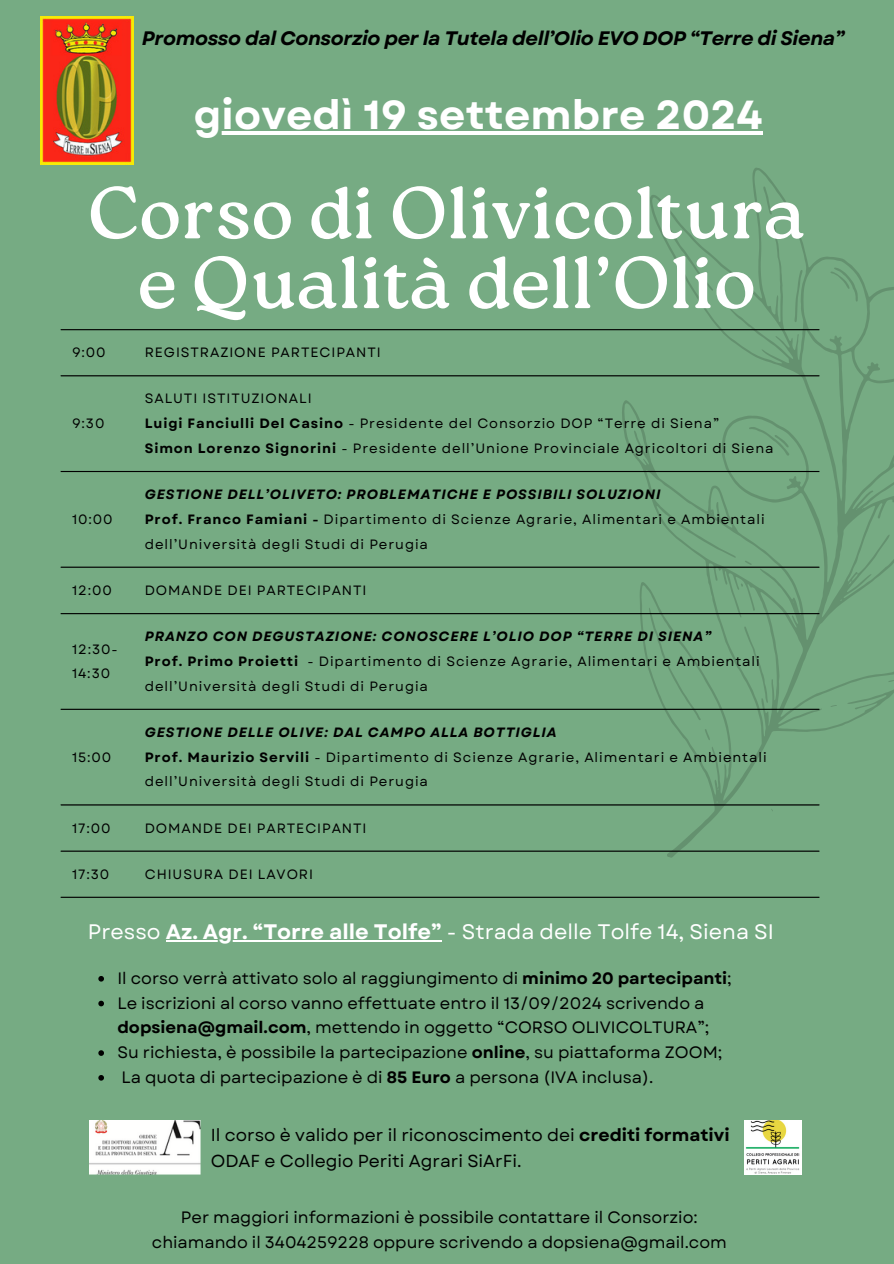
<style>
.page{position:relative;width:894px;height:1264px;background:#fff}
.page>*{position:absolute;margin:0;border:0;box-sizing:border-box;transform-origin:0 0}
.t1{font:73.5px/69.8px "Roca Two";letter-spacing:.005em;color:#fff;text-align:center}
.t2{font:700 40.5px "Garet";letter-spacing:.005em;color:#fff}
.t3{font:21px "Garet";color:#fff}
.t4{font:italic 700 19.5px "Garet";letter-spacing:-.02em;color:#000}
.t5{font:17.4px "Garet";color:#000}
.t6{font:16.5px/24.8px "Garet";color:#000}
.t7{font:13.5px/24.8px "Garet";letter-spacing:.07em;color:#000}
.s1{font-weight:700}
.s2{font-weight:700;font-style:italic}
</style>
<div class="page">
<div style="left:0;top:0;width:893px;height:1263px;background:#76ab83"></div>
<svg style="left:526px;top:168px;width:367px;height:730px"></svg>
<svg style="left:629px;top:607px;width:90px;height:113px"></svg>
<svg style="left:702px;top:728px;width:9px;height:12px"></svg>
<svg style="left:650px;top:217px;width:76px;height:86px"></svg>
<svg style="left:744px;top:560px;width:8px;height:5px"></svg>
<svg style="left:790px;top:269px;width:16px;height:53px"></svg>
<svg style="left:758px;top:186px;width:18px;height:29px"></svg>
<svg style="left:745px;top:426px;width:48px;height:30px"></svg>
<svg style="left:730px;top:626px;width:51px;height:77px"></svg>
<svg style="left:740px;top:583px;width:3px;height:4px"></svg>
<svg style="left:827px;top:267px;width:35px;height:35px"></svg>
<svg style="left:888px;top:678px;width:5px;height:5px"></svg>
<svg style="left:830px;top:704px;width:6px;height:4px"></svg>
<img style="left:40px;top:16px;width:93px;height:149px">
<hr style="left:61px;top:329px;width:758px;height:1px;background:#000">
<hr style="left:61px;top:375px;width:758px;height:1px;background:#000">
<hr style="left:61px;top:471px;width:758px;height:1px;background:#000">
<hr style="left:61px;top:566px;width:758px;height:1px;background:#000">
<hr style="left:61px;top:613px;width:758px;height:1px;background:#000">
<hr style="left:61px;top:708px;width:758px;height:2px;background:#000">
<hr style="left:61px;top:804px;width:758px;height:1px;background:#000">
<hr style="left:61px;top:850px;width:758px;height:1px;background:#000">
<hr style="left:61px;top:896px;width:758px;height:1px;background:#000">
<img style="left:744px;top:1120px;width:57px;height:54px">
<img style="left:89px;top:1120px;width:112px;height:54px">
<hr style="left:194px;top:131px;width:568px;height:4px;background:#fff">
<hr style="left:166px;top:940px;width:275px;height:1px;background:#fff">
<svg style="left:98px;top:976px;width:6px;height:5px"></svg>
<svg style="left:98px;top:1000px;width:6px;height:6px"></svg>
<svg style="left:98px;top:1050px;width:6px;height:5px"></svg>
<svg style="left:98px;top:1075px;width:6px;height:5px"></svg>
<p class="t4" style="left:142px;top:25px;width:704px">Promosso dal Consorzio per la Tutela dell’Olio EVO DOP “Terre di Siena”</p>
<p class="t2" style="left:194px;top:86px;width:570px">giovedì 19 settembre 2024</p>
<p class="t1" style="left:88px;top:178px;width:719px">Corso di Olivicoltura e Qualità dell’Olio</p>
<h3 class="t7" style="left:72px;top:340px;width:35px">9:00</h3>
<h2 class="t7" style="left:145px;top:340px;width:237px">REGISTRAZIONE PARTECIPANTI</h2>
<p class="t7" style="left:72px;top:411px;width:34px">9:30</p>
<h1 class="t7" style="left:72px;top:507px;width:42px">10:00</h1>
<p class="t7" style="left:145px;top:386px;width:630px">SALUTI ISTITUZIONALI<br><span class="s1">Luigi Fanciulli Del Casino</span> - Presidente del Consorzio DOP “Terre di Siena”<br><span class="s1">Simon Lorenzo Signorini</span> - Presidente dell’Unione Provinciale Agricoltori di Siena</p>
<p class="t7" style="left:145px;top:482px;width:621px"><span class="s2">GESTIONE DELL’OLIVETO: PROBLEMATICHE E POSSIBILI SOLUZIONI<br></span><span class="s1">Prof. Franco Famiani -</span> Dipartimento di Scienze Agrarie, Alimentari e Ambientali dell’Università degli Studi di Perugia</p>
<p class="t7" style="left:72px;top:577px;width:41px">12:00</p>
<p class="t7" style="left:145px;top:577px;width:223px">DOMANDE DEI PARTECIPANTI</p>
<p class="t7" style="left:72px;top:636px;width:47px">12:30-<br>14:30</p>
<p class="t7" style="left:72px;top:744px;width:41px">15:00</p>
<p class="t7" style="left:145px;top:624px;width:616px"><span class="s2">PRANZO CON DEGUSTAZIONE: CONOSCERE L’OLIO DOP “TERRE DI SIENA”<br></span><span class="s1">Prof. Primo Proietti</span> - Dipartimento di Scienze Agrarie, Alimentari e Ambientali dell’Università degli Studi di Perugia</p>
<p class="t7" style="left:145px;top:719px;width:623px"><span class="s2">GESTIONE DELLE OLIVE: DAL CAMPO ALLA BOTTIGLIA<br></span><span class="s1">Prof. Maurizio Servili</span> - Dipartimento di Scienze Agrarie, Alimentari e Ambientali dell’Università degli Studi di Perugia</p>
<p class="t7" style="left:72px;top:815px;width:40px">17:00</p>
<p class="t7" style="left:145px;top:815px;width:223px">DOMANDE DEI PARTECIPANTI</p>
<p class="t7" style="left:72px;top:861px;width:39px">17:30</p>
<p class="t7" style="left:145px;top:861px;width:170px">CHIUSURA DEI LAVORI</p>
<h4 class="t3" style="left:88px;top:916px;width:687px">Presso <span class="s1">Az. Agr. “Torre alle Tolfe”</span> - Strada delle Tolfe 14, Siena SI</h4>
<p class="t6" style="left:117px;top:965px;width:615px">Il corso verrà attivato solo al raggiungimento di <span class="s1">minimo 20 partecipanti</span>;</p>
<p class="t6" style="left:117px;top:990px;width:593px">Le iscrizioni al corso vanno effettuate entro il 13/09/2024 scrivendo a <span class="s1">dopsiena@gmail.com</span>, mettendo in oggetto “CORSO OLIVICOLTURA”;</p>
<p class="t6" style="left:117px;top:1040px;width:606px">Su richiesta, è possibile la partecipazione <span class="s1">online</span>, su piattaforma ZOOM;</p>
<p class="t6" style="left:121px;top:1064px;width:533px">La quota di partecipazione è di <span class="s1">85 Euro</span> a persona (IVA inclusa).</p>
<p class="t5" style="left:211px;top:1122px;width:520px">Il corso è valido per il riconoscimento dei <span class="s1">crediti formativi</span></p>
<p class="t5" style="left:211px;top:1148px;width:312px">ODAF e Collegio Periti Agrari SiArFi.</p>
<p class="t6" style="left:181px;top:1204px;width:518px">Per maggiori informazioni è possibile contattare il Consorzio:</p>
<p class="t6" style="left:152px;top:1229px;width:576px">chiamando il 3404259228 oppure scrivendo a dopsiena@gmail.com</p>
</div>
